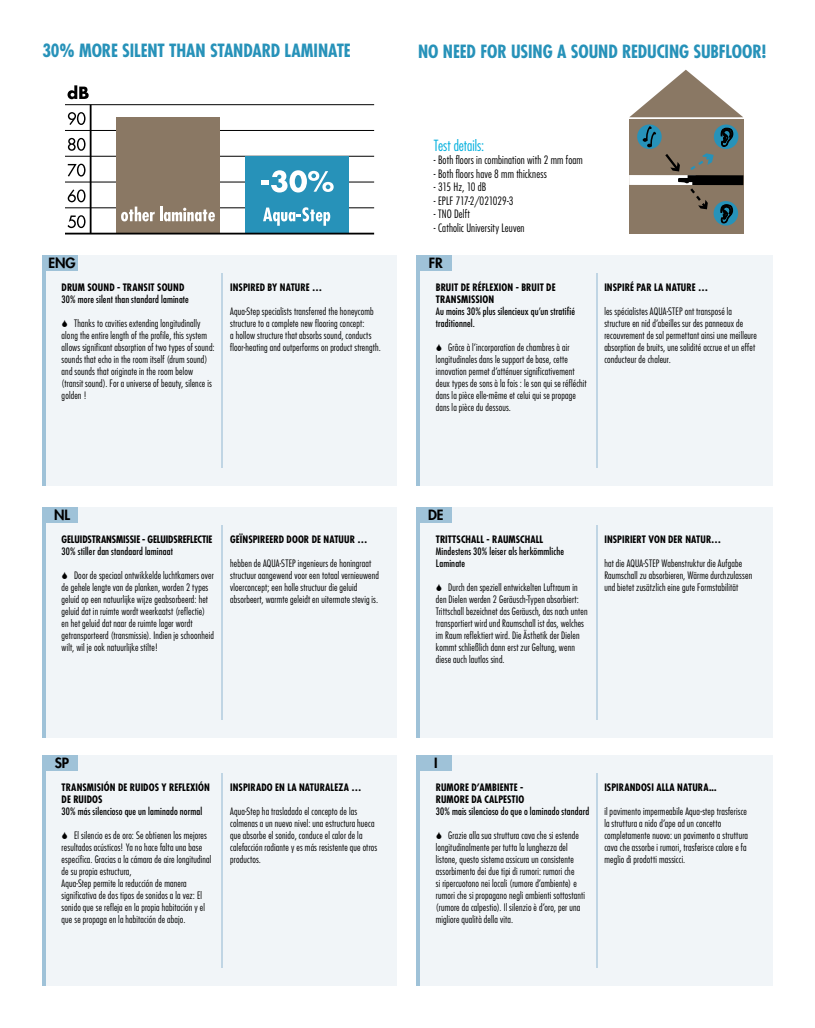
<style>
.page{position:relative;width:815px;height:1028px;background:#fff}
.page>*{position:absolute;margin:0;border:0;box-sizing:border-box;transform-origin:0 0}
.t1{font:700 condensed 17.75px "Futura Std";letter-spacing:-.005em;color:#2792b9}
.t2{font:300 condensed 15px "Futura Std";color:#00afdd}
.t3{font:800 13.75px "Futura Std";letter-spacing:-.005em;color:#000}
.t4{font:300 condensed 11.25px "Futura Std";letter-spacing:.01em;color:#000}
.t5{font:300 condensed 10px/12px "Futura Std";letter-spacing:.015em;color:#000}
.t6{font:700 condensed 10px/12px "Futura Std";letter-spacing:.01em;color:#000}
.t7{font:condensed 10px/12px "Futura Std";letter-spacing:.015em;color:#000}
.t8{font:700 condensed 10px "Futura Std";letter-spacing:-.01em;color:#000}
</style>
<div class="page">
<div style="left:43px;top:255px;width:354px;height:230px;background:#f1f5f8"></div>
<div style="left:43px;top:507px;width:354px;height:230px;background:#f1f5f8"></div>
<div style="left:43px;top:755px;width:354px;height:230px;background:#f1f5f8"></div>
<div style="left:418px;top:255px;width:354px;height:230px;background:#f1f5f8"></div>
<div style="left:418px;top:507px;width:354px;height:230px;background:#f1f5f8"></div>
<div style="left:418px;top:755px;width:354px;height:230px;background:#f1f5f8"></div>
<hr style="left:43px;top:255px;width:3px;height:230px;background:#9fc2d8">
<div style="left:46px;top:255px;width:32px;height:15px;background:#9fc2d8"></div>
<div style="left:46px;top:507px;width:32px;height:15px;background:#9fc2d8"></div>
<div style="left:46px;top:755px;width:32px;height:15px;background:#9fc2d8"></div>
<hr style="left:416px;top:255px;width:4px;height:230px;background:#9fc2d8">
<hr style="left:43px;top:507px;width:3px;height:230px;background:#9fc2d8">
<hr style="left:416px;top:507px;width:4px;height:230px;background:#9fc2d8">
<hr style="left:43px;top:755px;width:3px;height:230px;background:#9fc2d8">
<hr style="left:416px;top:755px;width:4px;height:230px;background:#9fc2d8">
<div style="left:420px;top:255px;width:32px;height:15px;background:#9fc2d8"></div>
<div style="left:420px;top:507px;width:32px;height:15px;background:#9fc2d8"></div>
<div style="left:420px;top:755px;width:32px;height:15px;background:#9fc2d8"></div>
<hr style="left:90px;top:105px;width:2px;height:129px;background:#000">
<hr style="left:65px;top:208px;width:309px;height:1px;background:#000">
<hr style="left:65px;top:182px;width:309px;height:1px;background:#000">
<hr style="left:65px;top:156px;width:309px;height:1px;background:#000">
<hr style="left:65px;top:130px;width:309px;height:1px;background:#000">
<hr style="left:65px;top:104px;width:309px;height:1px;background:#000">
<svg style="left:68px;top:215px;width:18px;height:13px"></svg>
<svg style="left:68px;top:189px;width:18px;height:13px"></svg>
<svg style="left:68px;top:164px;width:18px;height:12px"></svg>
<svg style="left:68px;top:138px;width:18px;height:13px"></svg>
<svg style="left:68px;top:112px;width:18px;height:13px"></svg>
<svg style="left:68px;top:86px;width:21px;height:13px"></svg>
<div style="left:116px;top:118px;width:103px;height:116px;background:#8a7864"></div>
<div style="left:245px;top:156px;width:103px;height:78px;background:#2792b9"></div>
<hr style="left:65px;top:233px;width:309px;height:1px;background:#000">
<svg style="left:261px;top:170px;width:73px;height:22px"></svg>
<svg style="left:263px;top:207px;width:67px;height:19px"></svg>
<svg style="left:121px;top:206px;width:34px;height:15px"></svg>
<hr style="left:160px;top:206px;width:3px;height:15px;background:#fff">
<svg style="left:164px;top:208px;width:51px;height:13px"></svg>
<div style="left:629px;top:119px;width:114px;height:115px;background:#8a7864"></div>
<div style="left:637px;top:124px;width:25px;height:25px;background:#2792b9;border-radius:50%"></div>
<div style="left:629px;top:175px;width:67px;height:10px;background:#fff"></div>
<svg style="left:630px;top:70px;width:113px;height:47px"></svg>
<div style="left:714px;top:201px;width:24px;height:24px;background:#2792b9;border-radius:50%"></div>
<svg style="left:643px;top:124px;width:100px;height:100px"></svg>
<hr style="left:221px;top:273px;width:2px;height:195px;background:#c0d5e4">
<hr style="left:596px;top:273px;width:2px;height:195px;background:#c0d5e4">
<hr style="left:221px;top:525px;width:2px;height:195px;background:#c0d5e4">
<hr style="left:596px;top:525px;width:2px;height:195px;background:#c0d5e4">
<hr style="left:221px;top:772px;width:2px;height:195px;background:#c0d5e4">
<hr style="left:596px;top:772px;width:2px;height:195px;background:#c0d5e4">
<h1 class="t1" style="left:43px;top:40px;width:310px">30% MORE SILENT THAN STANDARD LAMINATE</h1>
<h1 class="t1" style="left:418px;top:40px;width:72px">NONEED FOR</h1>
<h1 class="t1" style="left:511px;top:40px;width:9px">USIN</h1>
<h1 class="t1" style="left:543px;top:40px;width:39px">G A SOUN</h1>
<h1 class="t1" style="left:608px;top:40px;width:48px">D REDUCIN</h1>
<h1 class="t1" style="left:679px;top:40px;width:24px">G SUBFLOOR</h1>
<h1 class="t1" style="left:762px;top:40px;width:6px">!</h1>
<h3 class="t3" style="left:48px;top:254px;width:29px">ENG</h3>
<p class="t6" style="left:62px;top:281px;width:123px">DRUM SOUND - TRANSIT SOUND</p>
<p class="t7" style="left:62px;top:293px;width:129px">30% more silent than standard laminate</p>
<p class="t5" style="left:62px;top:317px;width:154px;text-indent:12px">Thanks to cavities extending longitudinally along the entire length of the profile, this system allows significant absorption of two types of sound: sounds that echo in the room itself (drum sound) and sounds that originate in the room below (transit sound). For a universe of beauty, silence is golden !</p>
<p class="t6" style="left:230px;top:281px;width:93px">INSPIRED BY NATURE …</p>
<p class="t5" style="left:230px;top:305px;width:152px">Aqua-Step specialists transferred the honeycomb structure to a complete new flooring concept:<br>a hollow structure that absorbs sound, conducts floor-heating and outperforms on product strength.</p>
<h3 class="t3" style="left:54px;top:506px;width:17px">NL</h3>
<p class="t8" style="left:62px;top:533px;width:152px">GELUIDSTRANSMISSIE - GELUIDSREFLECTIE</p>
<p class="t7" style="left:62px;top:545px;width:113px">30% stiller dan standaard laminaat</p>
<p class="t5" style="left:62px;top:569px;width:154px;text-indent:12px">Door de speciaal ontwikkelde luchtkamers over de gehele lengte van de planken, worden 2 types geluid op een natuurlijke wijze geabsorbeerd: het geluid dat in ruimte wordt weerkaatst (reflectie) en het geluid dat naar de ruimte lager wordt getransporteerd (transmissie). Indien je schoonheid wilt, wil je ook natuurlijke stilte!</p>
<p class="t6" style="left:230px;top:533px;width:139px">GEÏNSPIREERD DOOR DE NATUUR …</p>
<p class="t5" style="left:230px;top:557px;width:150px">hebben de AQUA-STEP ingenieurs de honingraat structuur aangewend voor een totaal vernieuwend vloerconcept; een holle structuur die geluid absorbeert, warmte geleidt en uitermate stevig is.</p>
<h3 class="t3" style="left:55px;top:754px;width:16px">SP</h3>
<p class="t6" style="left:62px;top:781px;width:150px">TRANSMISIÓN DE RUIDOS Y REFLEXIÓN<br>DE RUIDOS</p>
<p class="t7" style="left:62px;top:804px;width:142px">30% más silencioso que un laminado normal</p>
<p class="t5" style="left:62px;top:829px;width:151px;text-indent:12px">El silencio es de oro: Se obtienen los mejores resultados acústicos! Ya no hace falta una base específica. Gracias a la cámara de aire longitudinal de su propia estructura,<br>Aqua-Step permite la reducción de manera significativa de dos tipos de sonidos a la vez: El sonido que se refleja en la propia habitación y el que se propaga en la habitación de abajo.</p>
<p class="t6" style="left:230px;top:781px;width:133px">INSPIRADO EN LA NATURALEZA …</p>
<p class="t5" style="left:230px;top:805px;width:149px">Aqua-Step ha trasladado el concepto de las colmenas a un nuevo nivel: una estructura hueca que absorbe el sonido, conduce el calor de la calefacción radiante y es más resistente que otros productos.</p>
<h2 class="t2" style="left:434px;top:136px;width:52px">Test details:</h2>
<p class="t4" style="left:434px;top:153px;width:150px">- Both floors in combination with 2 mm foam</p>
<p class="t4" style="left:434px;top:167px;width:114px">- Both floors have 8 mm thickness</p>
<p class="t4" style="left:434px;top:180px;width:54px">- 315 Hz, 10 dB</p>
<p class="t4" style="left:434px;top:194px;width:81px">- EPLF 717-2/021029-3</p>
<p class="t4" style="left:434px;top:207px;width:37px">- TNO Delft</p>
<p class="t4" style="left:434px;top:221px;width:92px">- Catholic University Leuven</p>
<h3 class="t3" style="left:429px;top:254px;width:15px">FR</h3>
<p class="t6" style="left:436px;top:281px;width:121px">BRUIT DE RÉFLEXION - BRUIT DE<br>TRANSMISSION</p>
<p class="t7" style="left:436px;top:305px;width:141px">Au moins 30% plus silencieux qu’un stratifié traditionnel.</p>
<p class="t5" style="left:436px;top:341px;width:152px;text-indent:12px">Grâce à l’incorporation de chambres à air longitudinales dans le support de base, cette innovation permet d’atténuer significativement deux types de sons à la fois : le son qui se réfléchit dans la pièce elle-même et celui qui se propage dans la pièce du dessous.</p>
<p class="t6" style="left:604px;top:281px;width:105px">INSPIRÉ PAR LA NATURE …</p>
<p class="t5" style="left:604px;top:305px;width:154px">les spécialistes AQUA-STEP ont transposé la structure en nid d’abeilles sur des panneaux de recouvrement de sol permettant ainsi une meilleure absorption de bruits, une solidité accrue et un effet conducteur de chaleur.</p>
<h3 class="t3" style="left:428px;top:506px;width:17px">DE</h3>
<p class="t6" style="left:436px;top:533px;width:109px">TRITTSCHALL - RAUMSCHALL</p>
<p class="t7" style="left:436px;top:545px;width:130px">Mindestens 30% leiser als herkömmliche<br>Laminate</p>
<p class="t5" style="left:436px;top:581px;width:153px;text-indent:12px">Durch den speziell entwickelten Luftraum in den Dielen werden 2 Geräusch-Typen absorbiert:<br>Trittschall bezeichnet das Geräusch, das nach unten transportiert wird und Raumschall ist das, welches im Raum reflektiert wird. Die Ästhetik der Dielen kommt schließlich dann erst zur Geltung, wenn diese auch lautlos sind.</p>
<p class="t6" style="left:604px;top:533px;width:118px">INSPIRIERT VON DER NATUR…</p>
<p class="t5" style="left:604px;top:557px;width:149px">hat die AQUA-STEP Wabenstruktur die Aufgabe<br>Raumschall zu absorbieren, Wärme durchzulassen und bietet zusätzlich eine gute Formstabilität</p>
<h3 class="t3" style="left:434px;top:754px;width:5px">I</h3>
<p class="t6" style="left:436px;top:781px;width:90px">RUMORE D’AMBIENTE -<br>RUMORE DA CALPESTIO</p>
<p class="t7" style="left:436px;top:804px;width:155px">30% mais silencioso do que o laminado standard</p>
<p class="t5" style="left:436px;top:829px;width:151px;text-indent:12px">Grazie alla sua struttura cava che si estende longitudinalmente per tutta la lunghezza del listone, questo sistema assicura un consistente assorbimento dei due tipi di rumori: rumori che<br>si ripercuotono nei locali (rumore d’ambiente) e rumori che si propagano negli ambienti sottostanti (rumore da calpestio). Il silenzio è d’oro, per una migliore qualità della vita.</p>
<p class="t6" style="left:604px;top:781px;width:114px">ISPIRANDOSI ALLA NATURA...</p>
<p class="t5" style="left:604px;top:805px;width:145px">il pavimento impermeabile Aqua-step trasferisce la struttura a nido d’ape ad un concetto completamente nuovo: un pavimento a struttura cava che assorbe i rumori, trasferisce calore e fa meglio di prodotti massicci.</p>
</div>
